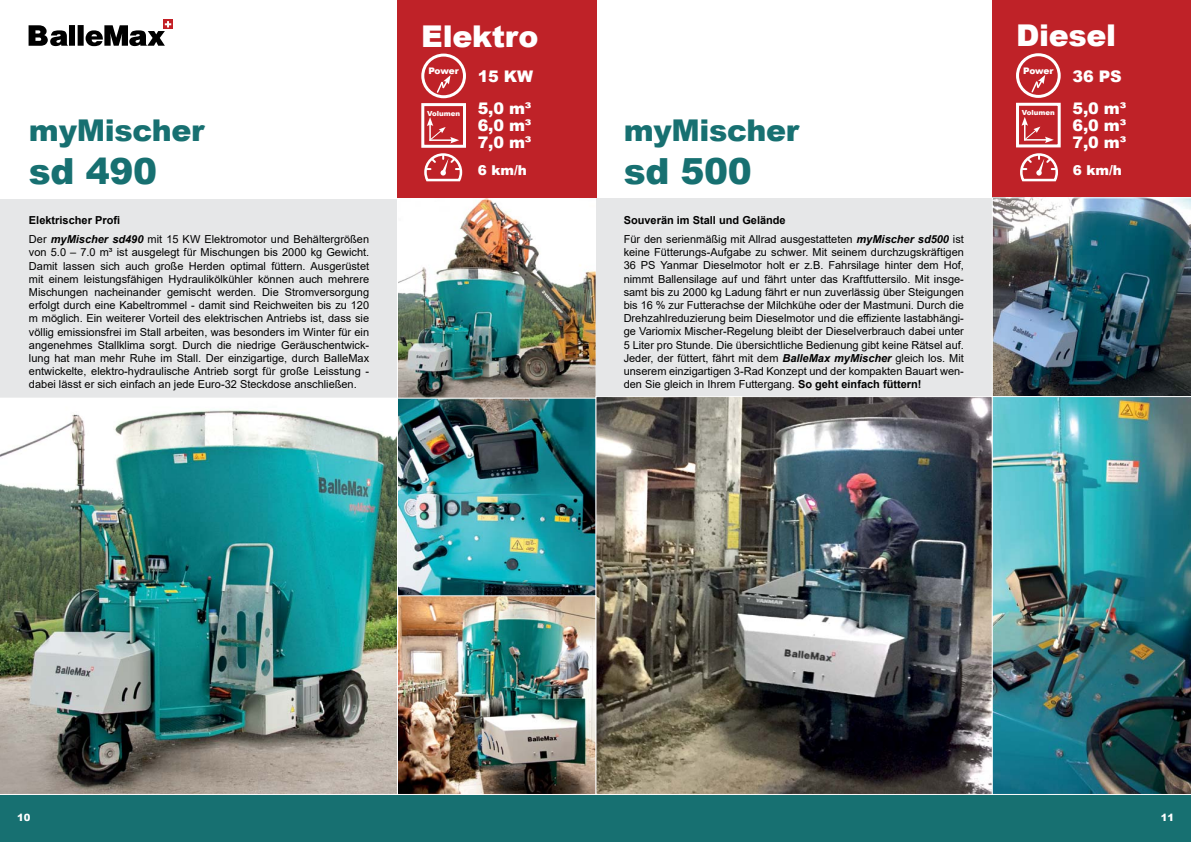
<style>
.page{position:relative;width:1191px;height:842px;background:#fff}
.page>*{position:absolute;margin:0;border:0;box-sizing:border-box;transform-origin:0 0}
.t1{font:900 36px "Arial";letter-spacing:-.01em;color:#177071}
.t2{font:900 30px "Arial";letter-spacing:-.01em;color:#177071}
.t3{font:900 30px "Arial";letter-spacing:-.01em;color:#fff}
.t4{font:900 16px/17px "Arial";letter-spacing:-.01em;color:#fff;text-align:justify}
.t5{font:900 13.6px "Arial";color:#fff}
.t6{font:11px/13.2px "Arial";color:#000}
.t7{font:900 10px "Arial";color:#fff}
.t8{font:900 9px "Arial";letter-spacing:-.015em;color:#fff}
.t9{font:900 7px "Arial";color:#fff}
.s1{font-weight:700}
.s2{font-weight:700;font-style:italic}
</style>
<div class="page">
<div style="left:0;top:794px;width:1191px;height:48px;background:#177071"></div>
<div style="left:397px;top:0;width:199px;height:198px;background:#bf2228"></div>
<div style="left:421px;top:54px;width:45px;height:44px;border:3px solid #fff;border-radius:50%"></div>
<div style="left:421px;top:103px;width:45px;height:45px;border:3px solid #fff"></div>
<svg style="left:427px;top:117px;width:32px;height:26px"></svg>
<svg style="left:435px;top:75px;width:15px;height:19px"></svg>
<div style="left:0;top:199px;width:407px;height:416px;background:#e6e7e8"></div>
<img style="left:0;top:398px;width:397px;height:397px">
<img style="left:399px;top:596px;width:195px;height:197px">
<div style="left:397px;top:593px;width:199px;height:202px;border:1px solid #fff"></div>
<img style="left:399px;top:200px;width:195px;height:198px">
<div style="left:397px;top:198px;width:199px;height:202px;border:1px solid #fff"></div>
<img style="left:399px;top:400px;width:195px;height:194px">
<div style="left:397px;top:398px;width:199px;height:198px;border:1px solid #fff"></div>
<div style="left:992px;top:0;width:199px;height:199px;background:#bf2228"></div>
<div style="left:1016px;top:53px;width:44px;height:45px;border:3px solid #fff;border-radius:50%"></div>
<div style="left:1016px;top:103px;width:44px;height:44px;border:3px solid #fff"></div>
<svg style="left:1021px;top:117px;width:32px;height:26px"></svg>
<svg style="left:1030px;top:75px;width:15px;height:19px"></svg>
<div style="left:596px;top:199px;width:594px;height:199px;background:#e6e7e8"></div>
<img style="left:597px;top:398px;width:393px;height:395px">
<img style="left:991px;top:197px;width:200px;height:199px">
<svg style="left:163px;top:19px;width:10px;height:10px"></svg>
<svg style="left:29px;top:21px;width:142px;height:25px"></svg>
<img style="left:991px;top:396px;width:200px;height:399px">
<svg style="left:424px;top:153px;width:39px;height:29px"></svg>
<svg style="left:1020px;top:153px;width:38px;height:29px"></svg>
<h2 class="t2" style="left:29px;top:108px;width:177px">myMischer</h2>
<h1 class="t1" style="left:29px;top:145px;width:130px">sd 490</h1>
<p class="t6" style="left:29px;top:211px;width:342px;line-height:18.9px"><span class="s1">Elektrischer Profi<br></span>Der <span class="s2">myMischer sd490</span> mit 15 KW Elektromotor und Behältergrößen</p>
<p class="t6" style="left:29px;top:246px;width:342px;text-align:justify">von 5.0 – 7.0 m³ ist ausgelegt für Mischungen bis 2000 kg Gewicht.<br>Damit lassen sich auch große Herden optimal füttern. Ausgerüstet mit einem leistungsfähigen Hydraulikölkühler können auch mehrere Mischungen nacheinander gemischt werden. Die Stromversorgung erfolgt durch eine Kabeltrommel - damit sind Reichweiten bis zu 120 m möglich. Ein weiterer Vorteil des elektrischen Antriebs ist, dass sie völlig emissionsfrei im Stall arbeiten, was besonders im Winter für ein angenehmes Stallklima sorgt. Durch die niedrige Geräuschentwick&shy;lung hat man mehr Ruhe im Stall. Der einzigartige, durch BalleMax entwickelte, elektro-hydraulische Antrieb sorgt für große Leisstung - dabei lässt er sich einfach an jede Euro-32 Steckdose anschließen.</p>
<h2 class="t3" style="left:421px;top:14px;width:119px">Elektro</h2>
<h2 class="t3" style="left:1016px;top:14px;width:102px">Diesel</h2>
<p class="t8" style="left:428px;top:65px;width:32px">Power</p>
<p class="t9" style="left:427px;top:108px;width:35px">Volumen</p>
<p class="t8" style="left:1023px;top:64px;width:32px">Power</p>
<p class="t9" style="left:1021px;top:108px;width:35px">Volumen</p>
<h3 class="t4" style="left:1072px;top:67px;width:51px">36 PS</h3>
<h3 class="t4" style="left:478px;top:67px;width:57px">15 KW</h3>
<h3 class="t4" style="left:478px;top:99px;width:55px">5,0 m³<br>6,0 m³<br>7,0 m³</h3>
<h3 class="t4" style="left:1072px;top:99px;width:55px">5,0 m³<br>6,0 m³<br>7,0 m³</h3>
<h2 class="t2" style="left:623px;top:108px;width:177px">myMischer</h2>
<h1 class="t1" style="left:623px;top:145px;width:130px">sd 500</h1>
<p class="t6" style="left:623px;top:211px;width:342px;line-height:18.9px"><span class="s1">Souverän im Stall und Gelände<br></span>Für den serienmäßig mit Allrad ausgestatteten <span class="s2">myMischer sd500</span> ist</p>
<p class="t6" style="left:623px;top:246px;width:342px;text-align:justify">keine Fütterungs-Aufgabe zu schwer. Mit seinem durchzugskräftigen 36 PS Yanmar Dieselmotor holt er z.B. Fahrsilage hinter dem Hof, nimmt Ballensilage auf und fährt unter das Kraftfuttersilo. Mit insge&shy;samt bis zu 2000 kg Ladung fährt er nun zuverlässig über Steigungen bis 16 % zur Futterachse der Milchkühe oder der Mastmuni. Durch die Drehzahlreduzierung beim Dieselmotor und die effiziente lastabhängi&shy;ge Variomix Mischer-Regelung bleibt der Dieselverbrauch dabei unter 5 Liter pro Stunde. Die übersichtliche Bedienung gibt keine Rätsel auf.<br>Jeder, der füttert, fährt mit dem <span class="s2">BalleMax myMischer</span> gleich los. Mit unserem einzigartigen 3-Rad Konzept und der kompakten Bauart wen&shy;den Sie gleich in Ihrem Futtergang. <span class="s1">So geht einfach füttern!</span></p>
<p class="t5" style="left:478px;top:160px;width:51px">6 km/h</p>
<p class="t5" style="left:1072px;top:160px;width:51px">6 km/h</p>
<p class="t7" style="left:17px;top:811px;width:15px">10</p>
<p class="t7" style="left:1160px;top:811px;width:15px">11</p>
</div>
